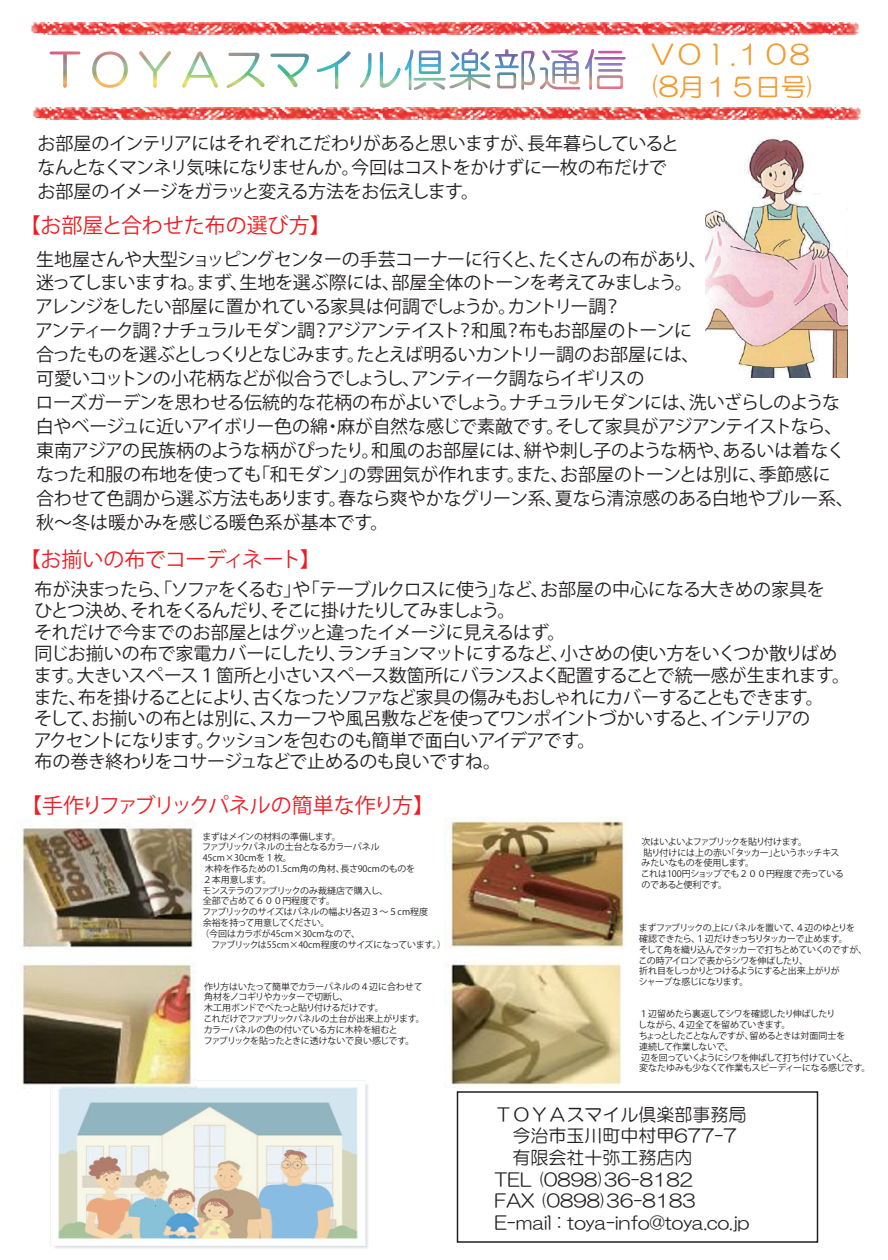
<style>
.page{position:relative;width:888px;height:1260px;background:#fff}
.page>*{position:absolute;margin:0;border:0;box-sizing:border-box;transform-origin:0 0}
.t1{font:27px "HG Maru Gothic MPRO";color:#f49a2e}
.t2{font:25.5px "HG Maru Gothic MPRO";color:#f49a2e}
.t3{font:21px "Koz Go Pro";letter-spacing:-.09em;color:#ee1d23}
.t4{font:21px "Koz Go Pro";letter-spacing:-.01em;color:#ee1d23}
.t5{font:21px "Koz Go Pro";letter-spacing:-.03em;color:#ee1d23}
.t6{font:18px/24px "Koz Go Pro";letter-spacing:-.04em;color:#231f20}
.t7{font:18px/21.6px "HG Maru Gothic MPRO";color:#231f20}
.t8{font:9px/10.8px "Koz Go Pro";letter-spacing:-.04em;color:#231f20}
.t9{font:9px "Koz Go Pro";color:#231f20}
.t10{font:9px "Koz Go Pro";letter-spacing:-.02em;color:#231f20}
.t11{font:9px "Koz Go Pro";letter-spacing:-.08em;color:#231f20}
.t12{font:9px "Koz Go Pro";letter-spacing:-.005em;color:#231f20}
.t13{font:9px "Koz Go Pro";letter-spacing:-.06em;color:#231f20}
.t14{font:9px "Koz Go Pro";letter-spacing:-.065em;color:#231f20}
.t15{font:9px "Koz Go Pro";letter-spacing:-.01em;color:#231f20}
.s1{font-size:27px}
</style>
<div class="page">
<svg style="left:50px;top:52px;width:30px;height:36px"></svg>
<svg style="left:92px;top:52px;width:36px;height:36px"></svg>
<svg style="left:139px;top:51px;width:32px;height:37px"></svg>
<svg style="left:182px;top:52px;width:36px;height:36px"></svg>
<svg style="left:227px;top:53px;width:38px;height:35px"></svg>
<svg style="left:271px;top:54px;width:38px;height:33px"></svg>
<svg style="left:317px;top:51px;width:34px;height:38px"></svg>
<img style="left:360px;top:49px;width:266px;height:41px">
<img style="left:33px;top:107px;width:828px;height:12px">
<img style="left:31px;top:22px;width:828px;height:12px">
<img style="left:54px;top:1080px;width:315px;height:168px">
<div style="left:457px;top:1091px;width:361px;height:152px;border:2px solid #231f20"></div>
<img style="left:705px;top:137px;width:142px;height:241px">
<div style="left:806px;top:124px;width:42px;height:70px;background:#fff"></div>
<img style="left:21px;top:819px;width:176px;height:270px">
<img style="left:444px;top:818px;width:183px;height:270px">
<h1 class="t1" style="left:649px;top:41px;width:162px">ＶＯｌ.１０8</h1>
<h2 class="t2" style="left:649px;top:74px;width:168px"><span class="s1">(8</span>月１５日号)</h2>
<p class="t6" style="left:38px;top:132px;width:643px">お部屋のインテリアにはそれぞれこだわりがあると思いますが、長年暮らしているとなんとなくマンネリ気味になりませんか。今回はコストをかけずに一枚の布だけでお部屋のイメージをガラッと変える方法をお伝えします。</p>
<p class="t4" style="left:20px;top:211px;width:313px">【お部屋と合わせた布の選び方】</p>
<p class="t6" style="left:35px;top:247px;width:820px">生地屋さんや大型ショッピングセンターの手芸コーナーに行くと、たくさんの布があり、<br>迷ってしまいますね。まず、生地を選ぶ際には、部屋全体のトーンを考えてみましょう。<br>アレンジをしたい部屋に置かれている家具は何調でしょうか。カントリー調？<br>アンティーク調？ナチュラルモダン調？アジアンテイスト？和風？布もお部屋のトーンに<br>合ったものを選ぶとしっくりとなじみます。たとえば明るいカントリー調のお部屋には、<br>可愛いコットンの小花柄などが似合うでしょうし、アンティーク調ならイギリスの<br>ローズガーデンを思わせる伝統的な花柄の布がよいでしょう。ナチュラルモダンには、洗いざらしのような白やベージュに近いアイボリー色の綿・麻が自然な感じで素敵です。そして家具がアジアンテイストなら、東南アジアの民族柄のような柄がぴったり。和風のお部屋には、絣や刺し子のような柄や、あるいは着なくなった和服の布地を使っても「和モダン」の雰囲気が作れます。また、お部屋のトーンとは別に、季節感に<br>合わせて色調から選ぶ方法もあります。春なら爽やかなグリーン系、夏なら清涼感のある白地やブルー系、秋～冬は暖かみを感じる暖色系が基本です。</p>
<p class="t5" style="left:20px;top:546px;width:303px">【お揃いの布でコーディネート】</p>
<p class="t6" style="left:34px;top:579px;width:818px;line-height:21.6px">布が決まったら、「ソファをくるむ」や「テーブルクロスに使う」など、お部屋の中心になる大きめの家具を<br>ひとつ決め、それをくるんだり、そこに掛けたりしてみましょう。<br>それだけで今までのお部屋とはグッと違ったイメージに見えるはず。<br>同じお揃いの布で家電カバーにしたり、ランチョンマットにするなど、小さめの使い方をいくつか散りばめます。大きいスペース１箇所と小さいスペース数箇所にバランスよく配置することで統一感が生まれます。また、布を掛けることにより、古くなったソファなど家具の傷みもおしゃれにカバーすることもできます。<br>そして、お揃いの布とは別に、スカーフや風呂敷などを使ってワンポイントづかいすると、インテリアの<br>アクセントになります。クッションを包むのも簡単で面白いアイデアです。<br>布の巻き終わりをコサージュなどで止めるのも良いですね。</p>
<p class="t3" style="left:21px;top:791px;width:414px">【手作りファブリックパネルの簡単な作り方】</p>
<p class="t8" style="left:202px;top:831px;width:140px">まずはメインの材料の準備します。</p>
<p class="t14" style="left:202px;top:841px;width:179px">ファブリックパネルの土台となるカラーパネル</p>
<p class="t9" style="left:203px;top:852px;width:91px">45cm×30cmを１枚。</p>
<p class="t9" style="left:205px;top:863px;width:212px">木枠を作るための1.5cm角の角材、長さ90cmのものを</p>
<p class="t10" style="left:203px;top:874px;width:70px">２本用意します。</p>
<p class="t8" style="left:203px;top:885px;width:187px">モンステラのファブリックのみ裁縫店で購入し、</p>
<p class="t15" style="left:203px;top:895px;width:134px">全部で占めて６００円程度です。</p>
<p class="t12" style="left:202px;top:906px;width:227px">ファブリックのサイズはパネルの幅より各辺３～５cm程度</p>
<p class="t8" style="left:203px;top:918px;width:128px">余裕を持って用意してください。</p>
<p class="t9" style="left:200px;top:928px;width:161px">（今回はカラボが45cm×30cmなので、</p>
<p class="t8" style="left:203px;top:939px;width:245px">　ファブリックは55cm×40cm程度のサイズになっています。）</p>
<p class="t8" style="left:204px;top:981px;width:223px">作り方はいたって簡単でカラーパネルの４辺に合わせて角材をノコギリやカッターで切断し、<br>木工用ボンドでぺたっと貼り付けるだけです。<br>これだけでファブリックパネルの土台が出来上がります。カラーパネルの色の付いている方に木枠を組むと<br>ファブリックを貼ったときに透けないで良い感じです。</p>
<p class="t11" style="left:641px;top:836px;width:167px">次はいよいよファブリックを貼り付けます。</p>
<p class="t11" style="left:644px;top:847px;width:198px">貼り付けには上の赤い「タッカー」というホッチキス</p>
<p class="t10" style="left:641px;top:857px;width:114px">みたいなものを使用します。</p>
<p class="t10" style="left:641px;top:868px;width:205px">これは100円ショップでも２００円程度で売っている</p>
<p class="t8" style="left:641px;top:880px;width:87px">のであると便利です。</p>
<p class="t8" style="left:639px;top:923px;width:230px">まずファブリックの上にパネルを置いて、４辺のゆとりを<br>確認できたら、１辺だけきっちりタッカーで止めます。<br>そして角を織り込んでタッカーで打ちとめていくのですが、この時アイロンで表からシワを伸ばしたり、<br>折れ目をしっかりとつけるようにすると出来上がりが<br>シャープな感じになります。</p>
<p class="t13" style="left:639px;top:1008px;width:198px">１辺留めたら裏返してシワを確認したり伸ばしたり</p>
<p class="t8" style="left:638px;top:1020px;width:154px">しながら、４辺全てを留めていきます。</p>
<p class="t8" style="left:639px;top:1031px;width:208px">ちょっとしたことなんですが、留めるときは対面同士を</p>
<p class="t8" style="left:639px;top:1041px;width:96px">連続して作業しないで、</p>
<p class="t8" style="left:641px;top:1052px;width:219px">辺を回っていくようにシワを伸ばして打ち付けていくと、</p>
<p class="t8" style="left:639px;top:1063px;width:233px">変なたゆみも少なくて作業もスピーディーになる感じです。</p>
<p class="t7" style="left:494px;top:1103px;width:257px">ＴＯＹＡスマイル倶楽部事務局　今治市玉川町中村甲677-7　有限会社十弥工務店内<br>TEL (0898)36-8182<br>FAX (0898)36-8183<br>E-mail : toya-info@toya.co.jp</p>
</div>
